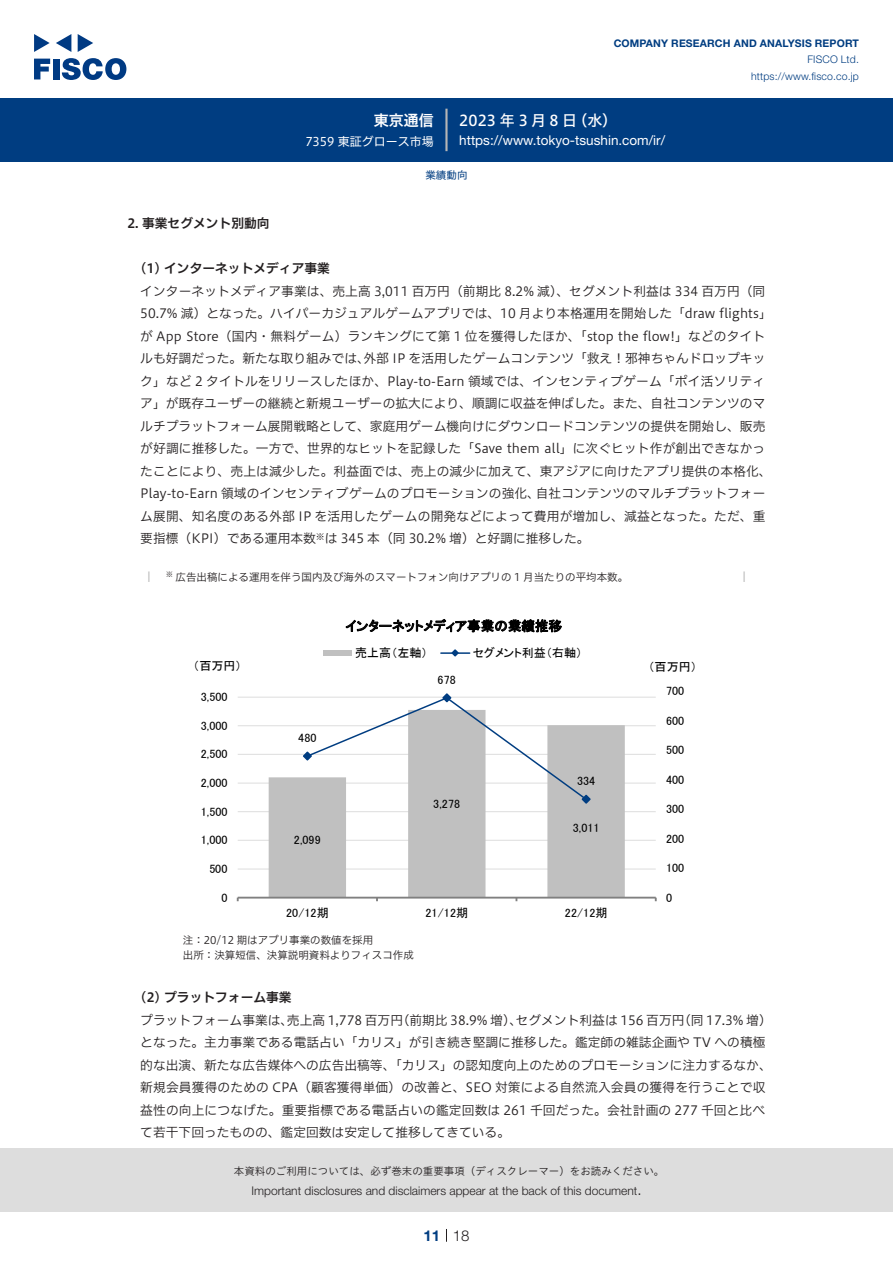
<style>
.page{position:relative;width:893px;height:1263px;background:#fff}
.page>*{position:absolute;margin:0;border:0;box-sizing:border-box;transform-origin:0 0}
.t1{font:15px "Hiragino UD Sans F Std N W5";letter-spacing:.22em;color:#fff}
.t2{font:15px "Hiragino UD Sans F Std N W6";color:#fff}
.t3{font:300 15px "Helvetica Neue LT Std";color:#231f20}
.t4{font:700 15px "Helvetica Neue LT Std";color:#003d81}
.t5{font:13.5px "Helvetica Neue LT Std";color:#fff}
.t6{font:13.5px "MS P Gothic";letter-spacing:.005em;color:#000}
.t7{font:12.75px/22.5px "Hiragino UD Sans F Std N W3";color:#231f20}
.t8{font:12.75px "Hiragino UD Sans F Std N W6";color:#231f20}
.t9{font:12.15px "MS P Gothic";color:#000}
.t10{font:12px "MS P Gothic";letter-spacing:.005em;color:#000}
.t11{font:300 12px "Helvetica Neue LT Std";color:#231f20}
.t12{font:12px "Hiragino UD Sans F Std N W4";color:#fff}
.t13{font:10.5px/15px "Hiragino UD Sans F Std N W3";color:#231f20}
.t14{font:10.5px "Hiragino UD Sans Std W3";color:#231f20}
.t15{font:700 10.5px "Helvetica Neue LT Std";letter-spacing:.015em;color:#003d81}
.t16{font:300 10.5px/16.5px "Helvetica Neue LT Std";letter-spacing:.015em;color:#003d81;text-align:right}
.t17{font:10.5px "Hiragino UD Sans F Std N W4";color:#003d81}
.t18{font:8.85px "Hiragino UD Sans F Std N W3";color:#231f20}
.t19{font:7.35px "Hiragino UD Sans F Std N W3";color:#231f20}
</style>
<div class="page">
<div style="left:0;top:1148px;width:893px;height:64px;background:#ddd"></div>
<svg style="left:34px;top:59px;width:16px;height:20px"></svg>
<div style="left:53px;top:59px;width:6px;height:20px;background:#003a83"></div>
<svg style="left:62px;top:58px;width:64px;height:22px"></svg>
<svg style="left:34px;top:34px;width:16px;height:18px"></svg>
<svg style="left:78px;top:34px;width:15px;height:18px"></svg>
<svg style="left:56px;top:34px;width:15px;height:18px"></svg>
<div style="left:0;top:98px;width:893px;height:64px;background:#003d81"></div>
<hr style="left:445px;top:109px;width:3px;height:42px;background:#b5b5b6">
<svg style="left:446px;top:1229px;width:1px;height:13px"></svg>
<svg style="left:148px;top:571px;width:2px;height:11px"></svg>
<svg style="left:743px;top:571px;width:2px;height:11px"></svg>
<hr style="left:238px;top:869px;width:418px;height:1px;background:#ddd">
<hr style="left:238px;top:840px;width:418px;height:1px;background:#ddd">
<hr style="left:238px;top:811px;width:418px;height:1px;background:#ddd">
<hr style="left:238px;top:783px;width:418px;height:1px;background:#ddd">
<hr style="left:238px;top:754px;width:418px;height:1px;background:#ddd">
<hr style="left:238px;top:725px;width:418px;height:1px;background:#ddd">
<hr style="left:238px;top:697px;width:418px;height:1px;background:#ddd">
<svg style="left:269px;top:725px;width:356px;height:172px;fill:#c0c0c0"></svg>
<hr style="left:238px;top:897px;width:418px;height:1px;background:#808080">
<svg style="left:301px;top:693px;width:291px;height:112px"></svg>
<div style="left:323px;top:650px;width:29px;height:6px;background:#c0c0c0"></div>
<hr style="left:441px;top:652px;width:29px;height:2px;background:#003d81">
<svg style="left:450px;top:649px;width:10px;height:8px"></svg>
<p class="t2" style="left:374px;top:109px;width:62px">東京通信</p>
<p class="t12" style="left:305px;top:132px;width:130px">7359 東証グロース市場</p>
<p class="t15" style="left:614px;top:37px;width:247px">COMPANY RESEARCH AND ANALYSIS REPORT</p>
<p class="t16" style="left:751px;top:51px;width:109px">FISCO Ltd. https://www.fisco.co j p.</p>
<p class="t1" style="left:459px;top:109px;width:119px">2023年3月8日</p>
<p class="t1" style="left:572px;top:109px;width:46px">（水(</p>
<p class="t5" style="left:459px;top:132px;width:207px">https://www.tokyo-tsushin.com /i r/</p>
<p class="t17" style="left:425px;top:167px;width:43px">業績動向</p>
<p class="t8" style="left:128px;top:214px;width:144px">2. 事業セグメント別動向</p>
<p class="t8" style="left:140px;top:259px;width:191px">1( ) インターネットメディア事業</p>
<p class="t7" style="left:140px;top:279px;width:626px">インターネットメディア事業は、売上高 3,011 百万円（前期比 8.2% 減）、セグメント利益は 334 百万円（同</p>
<p class="t7" style="left:140px;top:301px;width:633px">50.7% 減）となった。ハイパーカジュアルゲームアプリでは、10 月より本格運用を開始した「draw flights「</p>
<p class="t7" style="left:140px;top:324px;width:627px">が App Store（国内・無料ゲーム）ランキングにて第 1 位を獲得したほか、「stop the flow!」などのタイト</p>
<p class="t7" style="left:363px;top:346px;width:403px">外部 IP を活用したゲームコンテンツ「救え！邪神ちゃんドロップキッ</p>
<p class="t7" style="left:140px;top:346px;width:231px">ルも好調だった。新たな取り組みでは、</p>
<p class="t7" style="left:140px;top:369px;width:627px">ク」など 2 タイトルをリリースしたほか、Play-to-Earn 領域では、インセンティブゲーム「ポイ活ソリティ</p>
<p class="t7" style="left:140px;top:391px;width:627px">ア」が既存ユーザーの継続と新規ユーザーの拡大により、順調に収益を伸ばした。また、自社コンテンツのマ</p>
<p class="t7" style="left:140px;top:414px;width:627px">ルチプラットフォーム展開戦略として、家庭用ゲーム機向けにダウンロードコンテンツの提供を開始し、販売</p>
<p class="t7" style="left:140px;top:436px;width:627px">が好調に推移した。一方で、世界的なヒットを記録した「Save them all」に次ぐヒット作が創出できなかっ</p>
<p class="t7" style="left:140px;top:459px;width:633px">たことにより、売上は減少した。利益面では、売上の減少に加えて、東アジアに向けたアプリ提供の本格化、</p>
<p class="t7" style="left:536px;top:481px;width:231px">自社コンテンツのマルチプラットフォー</p>
<p class="t7" style="left:140px;top:481px;width:401px">Play-to-Earn 領域のインセンティブゲームのプロモーションの強化、</p>
<p class="t7" style="left:140px;top:504px;width:627px">ム展開、知名度のある外部 IP を活用したゲームの開発などによって費用が増加し、減益となった。ただ、重</p>
<p class="t7" style="left:325px;top:526px;width:266px">は 345 本（同 30.2% 増）と好調に推移した。</p>
<p class="t7" style="left:140px;top:526px;width:177px">要指標（KPI）である運用本数</p>
<p class="t13" style="left:176px;top:569px;width:454px">広告出稿による運用を伴う国内及び海外のスマートフォン向けアプリの 1 月当たりの平均本数。</p>
<p class="t18" style="left:316px;top:530px;width:10px">※</p>
<p class="t19" style="left:166px;top:568px;width:9px">※</p>
<p class="t10" style="left:193px;top:659px;width:50px">（百万円）</p>
<p class="t10" style="left:201px;top:691px;width:28px">3,500</p>
<p class="t10" style="left:201px;top:719px;width:28px">3,000</p>
<p class="t10" style="left:201px;top:748px;width:28px">2,500</p>
<p class="t10" style="left:201px;top:777px;width:28px">2,000</p>
<p class="t10" style="left:201px;top:805px;width:28px">1,500</p>
<p class="t9" style="left:201px;top:834px;width:28px">1,000</p>
<p class="t9" style="left:209px;top:862px;width:20px">500</p>
<p class="t9" style="left:221px;top:891px;width:8px">0</p>
<p class="t10" style="left:298px;top:732px;width:20px">480</p>
<p class="t10" style="left:294px;top:833px;width:28px">2,099</p>
<p class="t6" style="left:345px;top:619px;width:218px">インターネットメディア事業の業績推移</p>
<p class="t10" style="left:473px;top:647px;width:111px">セグメント利益（右軸(</p>
<p class="t10" style="left:355px;top:647px;width:74px">売上高（左軸）</p>
<p class="t10" style="left:438px;top:673px;width:20px">678</p>
<p class="t10" style="left:433px;top:798px;width:28px">3,278</p>
<p class="t10" style="left:577px;top:775px;width:20px">334</p>
<p class="t10" style="left:573px;top:821px;width:28px">3,011</p>
<p class="t10" style="left:286px;top:907px;width:44px">20/12期</p>
<p class="t10" style="left:426px;top:907px;width:44px">21/12期</p>
<p class="t10" style="left:565px;top:907px;width:44px">22/12期</p>
<p class="t13" style="left:183px;top:932px;width:233px">注：20/12 期はアプリ事業の数値を採用<br>出所：決算短信、決算説明資料よりフィスコ作成</p>
<p class="t8" style="left:140px;top:987px;width:153px">2( ) プラットフォーム事業</p>
<p class="t10" style="left:648px;top:661px;width:50px">（百万円(</p>
<p class="t10" style="left:666px;top:685px;width:20px">700</p>
<p class="t10" style="left:666px;top:714px;width:20px">600</p>
<p class="t10" style="left:666px;top:744px;width:20px">500</p>
<p class="t9" style="left:666px;top:773px;width:20px">400</p>
<p class="t10" style="left:666px;top:803px;width:20px">300</p>
<p class="t10" style="left:666px;top:832px;width:20px">200</p>
<p class="t10" style="left:666px;top:862px;width:20px">100</p>
<p class="t9" style="left:666px;top:891px;width:8px">0</p>
<p class="t7" style="left:140px;top:1008px;width:633px">プラットフォーム事業は、<br>となった。主力事業である電話占い「カリス」が引き続き堅調に推移した。鑑定師の雑誌企画や TV への積極的な出演、新たな広告媒体への広告出稿等、「カリス」の認知度向上のためのプロモーションに注力するなか、新規会員獲得のための CPA（顧客獲得単価）の改善と、SEO 対策による自然流入会員の獲得を行うことで収益性の向上につなげた。重要指標である電話占いの鑑定回数は 261 千回だった。会社計画の 277 千回と比べて若干下回ったものの、鑑定回数は安定して推移してきている。</p>
<p class="t7" style="left:516px;top:1008px;width:170px">セグメント利益は 156 百万円</p>
<p class="t7" style="left:397px;top:1008px;width:127px">（前期比 38.9% 増）、</p>
<p class="t7" style="left:678px;top:1008px;width:95px">（同 17.3% 増(</p>
<p class="t7" style="left:287px;top:1008px;width:118px">売上高 1,778 百万円</p>
<p class="t14" style="left:234px;top:1163px;width:432px">本資料のご利用については、必ず巻末の重要事項（ディスクレーマー）をお読みください。</p>
<p class="t3" style="left:637px;top:1180px;width:6px">.</p>
<p class="t11" style="left:251px;top:1183px;width:387px">Important disclosures and disclaimers appear at the back of this document</p>
<p class="t4" style="left:423px;top:1226px;width:18px">11</p>
<p class="t3" style="left:453px;top:1226px;width:18px">18</p>
</div>
